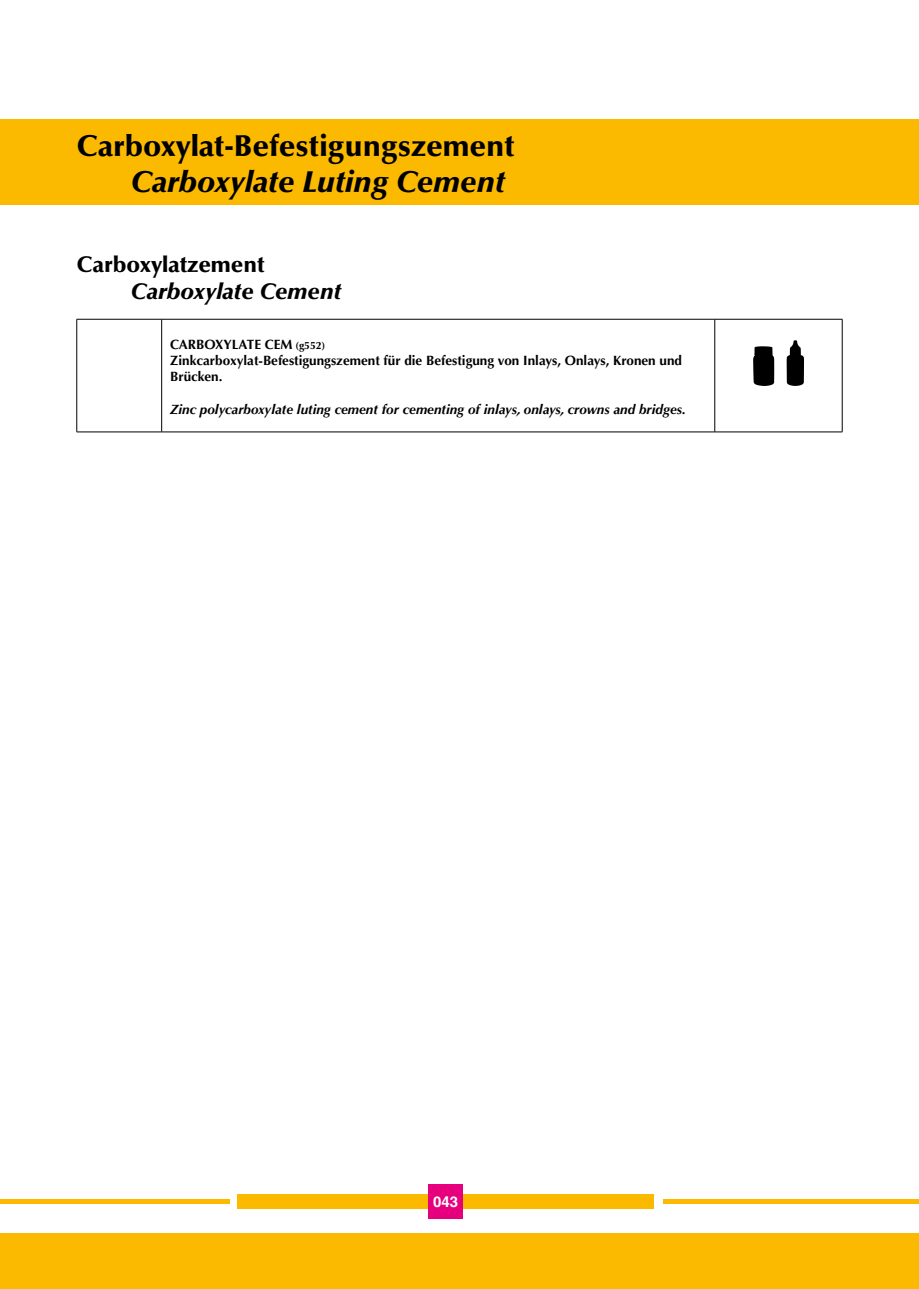
<style>
.page{position:relative;width:919px;height:1289px;background:#fff}
.page>*{position:absolute;margin:0;border:0;box-sizing:border-box;transform-origin:0 0}
.t1{font:900 30px "Optima LT Std";color:#000}
.t2{font:italic 900 30px "Optima LT Std";color:#000}
.t3{font:italic 900 22.5px "Optima LT Std";color:#000}
.t4{font:900 22.5px "Optima LT Std";color:#000}
.t5{font:700 15px "Helvetica";color:#fff}
.t6{font:700 13.5px/16.2px "Optima LT Std";color:#000}
.t7{font:italic 700 13.5px "Optima LT Std";color:#000}
.s1{font-size:10.5px}
</style>
<div class="page">
<div style="left:0;top:119px;width:918px;height:85px;background:#fbba00"></div>
<hr style="left:77px;top:319px;width:85px;height:1px;background:#000">
<hr style="left:162px;top:319px;width:552px;height:1px;background:#000">
<hr style="left:161px;top:319px;width:1px;height:113px;background:#000">
<hr style="left:714px;top:319px;width:128px;height:1px;background:#000">
<hr style="left:77px;top:431px;width:85px;height:1px;background:#000">
<hr style="left:162px;top:431px;width:552px;height:1px;background:#000">
<hr style="left:714px;top:431px;width:128px;height:1px;background:#000">
<hr style="left:76px;top:319px;width:1px;height:113px;background:#000">
<hr style="left:714px;top:319px;width:1px;height:113px;background:#000">
<hr style="left:841px;top:319px;width:1px;height:113px;background:#000">
<div style="left:0;top:1233px;width:918px;height:55px;background:#fbba00"></div>
<hr style="left:0;top:1199px;width:230px;height:4px;background:#fbba00">
<hr style="left:663px;top:1199px;width:255px;height:4px;background:#fbba00">
<div style="left:237px;top:1194px;width:416px;height:15px;background:#fbba00"></div>
<svg style="left:753px;top:346px;width:21px;height:40px"></svg>
<svg style="left:786px;top:340px;width:18px;height:46px"></svg>
<div style="left:428px;top:1184px;width:34px;height:34px;background:#e6007d"></div>
<h1 class="t1" style="left:77px;top:128px;width:439px">Carboxylat-Befestigungszement</h1>
<h1 class="t2" style="left:131px;top:164px;width:376px">Carboxylate Luting Cement</h1>
<h2 class="t4" style="left:77px;top:251px;width:189px">Carboxylatzement</h2>
<h2 class="t3" style="left:131px;top:278px;width:212px">Carboxylate Cement</h2>
<p class="t6" style="left:170px;top:336px;width:513px">CARBOXYLATE CEM <span class="s1">(g552)<br></span>Zinkcarboxylat-Befestigungszement für die Befestigung von Inlays, Onlays, Kronen und<br>Brücken.</p>
<p class="t7" style="left:170px;top:401px;width:517px">Zinc polycarboxylate luting cement for cementing of inlays, onlays, crowns and bridges.</p>
<p class="t5" style="left:433px;top:1192px;width:27px">043</p>
</div>
